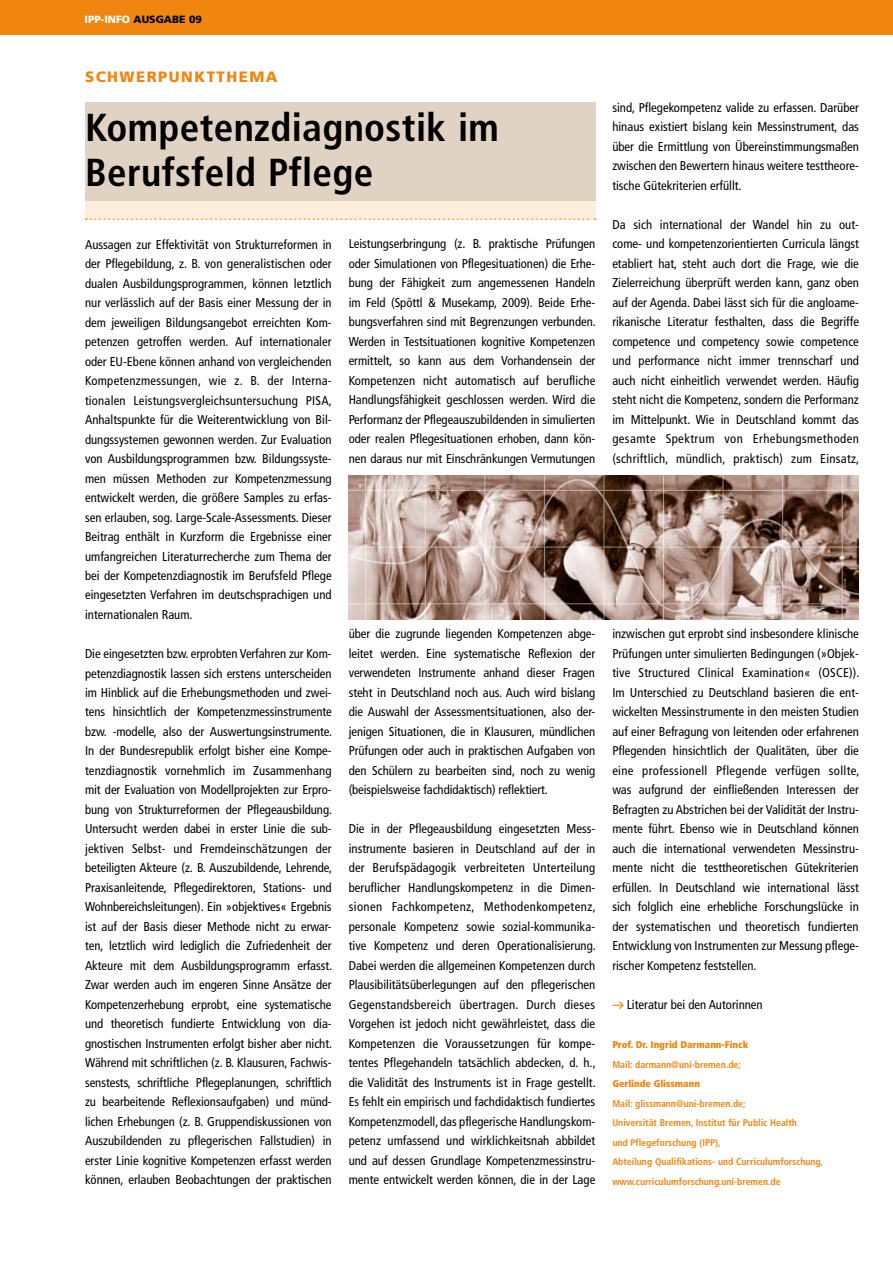
<style>
.page{position:relative;width:893px;height:1263px;background:#fff}
.page>*{position:absolute;margin:0;border:0;box-sizing:border-box;transform-origin:0 0}
.t1{font:700 condensed 39px/45px "Frutiger";letter-spacing:.01em;color:#000}
.t2{font:900 15px "Frutiger";letter-spacing:.1em;color:#f08510}
.t3{font:condensed 12.75px/19.5px "Frutiger";color:#000;text-align:justify}
.t4{font:900 10.5px "Frutiger";color:#000}
.t5{font:700 condensed 9.75px/19.5px "Frutiger";color:#f08510}
.t6{font:900 condensed 9.75px "Frutiger";color:#f08510}
.s1{color:#fff}
</style>
<div class="page">
<svg style="left:612px;top:1001px;width:12px;height:8px"></svg>
<div style="left:85px;top:102px;width:510px;height:117px;background:#fdeddb"></div>
<div style="left:0;top:0;width:893px;height:34px;background:#f08510"></div>
<div style="left:85px;top:102px;width:510px;height:98px;background:#e1d3c4"></div>
<svg style="left:86px;top:218px;width:510px;height:2px"></svg>
<img style="left:349px;top:476px;width:510px;height:143px">
<hr style="left:365px;top:476px;width:1px;height:143px;background:#fff">
<hr style="left:425px;top:476px;width:1px;height:143px;background:#fff">
<hr style="left:485px;top:476px;width:1px;height:143px;background:#fff">
<hr style="left:544px;top:476px;width:1px;height:143px;background:#fff">
<hr style="left:604px;top:476px;width:1px;height:143px;background:#fff">
<hr style="left:663px;top:476px;width:1px;height:143px;background:#fff">
<hr style="left:723px;top:476px;width:1px;height:143px;background:#fff">
<hr style="left:782px;top:476px;width:1px;height:143px;background:#fff">
<hr style="left:842px;top:476px;width:1px;height:143px;background:#fff">
<svg style="left:349px;top:478px;width:510px;height:135px;background:#aa9288"></svg>
<p class="t4" style="left:85px;top:13px;width:119px"><span class="s1">IPP-INFO</span> AUSGABE 09</p>
<p class="t2" style="left:85px;top:68px;width:108px">SCHWERPUNKTT</p>
<p class="t2" style="left:226px;top:68px;width:50px">HEMA</p>
<h1 class="t1" style="left:85px;top:105px;width:415px">Kompetenzdiagnostik im<br>Berufsfeld Pflege</h1>
<p class="t3" style="left:85px;top:234px;width:248px">Aussagen zur Effektivität von Strukturreformen in der Pflegebildung, z. B. von generalistischen oder dualen Ausbildungsprogrammen, können letztlich nur verlässlich auf der Basis einer Messung der in dem jeweiligen Bildungsangebot erreichten Kom&shy;petenzen getroffen werden. Auf internationaler oder EU-Ebene können anhand von vergleichenden Kompetenzmessungen, wie z. B. der Interna&shy;tionalen Leistungsvergleichsuntersuchung PISA, Anhaltspunkte für die Weiterentwicklung von Bil&shy;dungssystemen gewonnen werden. Zur Evaluation von Ausbildungsprogrammen bzw. Bildungssyste&shy;men müssen Methoden zur Kompetenzmessung entwickelt werden, die größere Samples zu erfas&shy;sen erlauben, sog. Large-Scale-Assessments. Dieser Beitrag enthält in Kurzform die Ergebnisse einer umfangreichen Literaturrecherche zum Thema der bei der Kompetenzdiagnostik im Berufsfeld Pflege eingesetzten Verfahren im deutschsprachigen und internationalen Raum.</p>
<p class="t3" style="left:85px;top:644px;width:249px">Die eingesetzten bzw. erprobten Verfahren zur Kom&shy;petenzdiagnostik lassen sich erstens unterscheiden im Hinblick auf die Erhebungsmethoden und zwei&shy;tens hinsichtlich der Kompetenzmessinstrumente bzw. -modelle, also der Auswertungsinstrumente.<br>In der Bundesrepublik erfolgt bisher eine Kompe&shy;tenzdiagnostik vornehmlich im Zusammenhang mit der Evaluation von Modellprojekten zur Erpro&shy;bung von Strukturreformen der Pflegeausbildung.<br>Untersucht werden dabei in erster Linie die sub&shy;jektiven Selbst- und Fremdeinschätzungen der beteiligten Akteure (z. B. Auszubildende, Lehrende, Praxisanleitende, Pflegedirektoren, Stations- und Wohnbereichsleitungen). Ein »objektives« Ergebnis ist auf der Basis dieser Methode nicht zu erwar&shy;ten, letztlich wird lediglich die Zufriedenheit der Akteure mit dem Ausbildungsprogramm erfasst.<br>Zwar werden auch im engeren Sinne Ansätze der Kompetenzerhebung erprobt, eine systematische und theoretisch fundierte Entwicklung von dia&shy;gnostischen Instrumenten erfolgt bisher aber nicht.<br>Während mit schriftlichen (z. B. Klausuren, Fachwis&shy;senstests, schriftliche Pflegeplanungen, schriftlich zu bearbeitende Reflexionsaufgaben) und münd&shy;lichen Erhebungen (z. B. Gruppendiskussionen von Auszubildenden zu pflegerischen Fallstudien) in erster Linie kognitive Kompetenzen erfasst werden können, erlauben Beobachtungen der praktischen</p>
<p class="t3" style="left:349px;top:234px;width:249px">Leistungserbringung (z. B. praktische Prüfungen oder Simulationen von Pflegesituationen) die Erhe&shy;bung der Fähigkeit zum angemessenen Handeln im Feld (Spöttl &amp; Musekamp, 2009). Beide Erhe&shy;bungsverfahren sind mit Begrenzungen verbunden.<br>Werden in Testsituationen kognitive Kompetenzen ermittelt, so kann aus dem Vorhandensein der Kompetenzen nicht automatisch auf berufliche Handlungsfähigkeit geschlossen werden. Wird die Performanz der Pflegeauszubildenden in simulierten oder realen Pflegesituationen erhoben, dann kön&shy;nen daraus nur mit Einschränkungen Vermutungen</p>
<p class="t3" style="left:349px;top:624px;width:248px">über die zugrunde liegenden Kompetenzen abge&shy;leitet werden. Eine systematische Reflexion der verwendeten Instrumente anhand dieser Fragen steht in Deutschland noch aus. Auch wird bislang die Auswahl der Assessmentsituationen, also der&shy;jenigen Situationen, die in Klausuren, mündlichen Prüfungen oder auch in praktischen Aufgaben von den Schülern zu bearbeiten sind, noch zu wenig (beispielsweise fachdidaktisch) reflektiert.</p>
<p class="t3" style="left:349px;top:819px;width:249px">Die in der Pflegeausbildung eingesetzten Mess&shy;instrumente basieren in Deutschland auf der in der Berufspädagogik verbreiteten Unterteilung beruflicher Handlungskompetenz in die Dimen&shy;sionen Fachkompetenz, Methodenkompetenz, personale Kompetenz sowie sozial-kommunika&shy;tive Kompetenz und deren Operationalisierung.<br>Dabei werden die allgemeinen Kompetenzen durch Plausibilitätsüberlegungen auf den pflegerischen Gegenstandsbereich übertragen. Durch dieses Vorgehen ist jedoch nicht gewährleistet, dass die Kompetenzen die Voraussetzungen für kompe&shy;tentes Pflegehandeln tatsächlich abdecken, d. h., die Validität des Instruments ist in Frage gestellt.<br>Es fehlt ein empirisch und fachdidaktisch fundiertes Kompetenzmodell, das pflegerische Handlungskom&shy;petenz umfassend und wirklichkeitsnah abbildet und auf dessen Grundlage Kompetenzmessinstru&shy;mente entwickelt werden können, die in der Lage</p>
<p class="t3" style="left:612px;top:98px;width:248px">sind, Pflegekompetenz valide zu erfassen. Darüber hinaus existiert bislang kein Messinstrument, das über die Ermittlung von Übereinstimmungsmaßen zwischen den Bewertern hinaus weitere testtheore&shy;tische Gütekriterien erfüllt.</p>
<p class="t3" style="left:612px;top:214px;width:249px">Da sich international der Wandel hin zu out&shy;come- und kompetenzorientierten Curricula längst etabliert hat, steht auch dort die Frage, wie die Zielerreichung überprüft werden kann, ganz oben auf der Agenda. Dabei lässt sich für die angloame&shy;rikanische Literatur festhalten, dass die Begriffe competence und competency sowie competence und performance nicht immer trennscharf und auch nicht einheitlich verwendet werden. Häufig steht nicht die Kompetenz, sondern die Performanz im Mittelpunkt. Wie in Deutschland kommt das gesamte Spektrum von Erhebungsmethoden (schriftlich, mündlich, praktisch) zum Einsatz,</p>
<p class="t3" style="left:612px;top:624px;width:249px">inzwischen gut erprobt sind insbesondere klinische Prüfungen unter simulierten Bedingungen (»Objek&shy;tive Structured Clinical Examination« (OSCE)).<br>Im Unterschied zu Deutschland basieren die ent&shy;wickelten Messinstrumente in den meisten Studien auf einer Befragung von leitenden oder erfahrenen Pflegenden hinsichtlich der Qualitäten, über die eine professionell Pflegende verfügen sollte, was aufgrund der einfließenden Interessen der Befragten zu Abstrichen bei der Validität der Instru&shy;mente führt. Ebenso wie in Deutschland können auch die international verwendeten Messinstru&shy;mente nicht die testtheoretischen Gütekriterien erfüllen. In Deutschland wie international lässt sich folglich eine erhebliche Forschungslücke in der systematischen und theoretisch fundierten Entwicklung von Instrumenten zur Messung pflege&shy;rischer Kompetenz feststellen.</p>
<p class="t3" style="left:627px;top:995px;width:137px">Literatur bei den Autorinnen</p>
<p class="t6" style="left:612px;top:1039px;width:137px">Prof. Dr. Ingrid Darmann-Finck</p>
<p class="t5" style="left:612px;top:1054px;width:130px">Mail: darmann@uni-bremen.de;</p>
<p class="t6" style="left:612px;top:1078px;width:89px">Gerlinde Glissmann</p>
<p class="t5" style="left:612px;top:1093px;width:212px">Mail: glissmann@uni-bremen.de;<br>Universität Bremen, Institut für Public Health<br>und Pflegeforschung (IPP),<br>Abteilung Qualifikations- und Curriculumforschung, www.curriculumforschung.uni-bremen.de</p>
</div>
